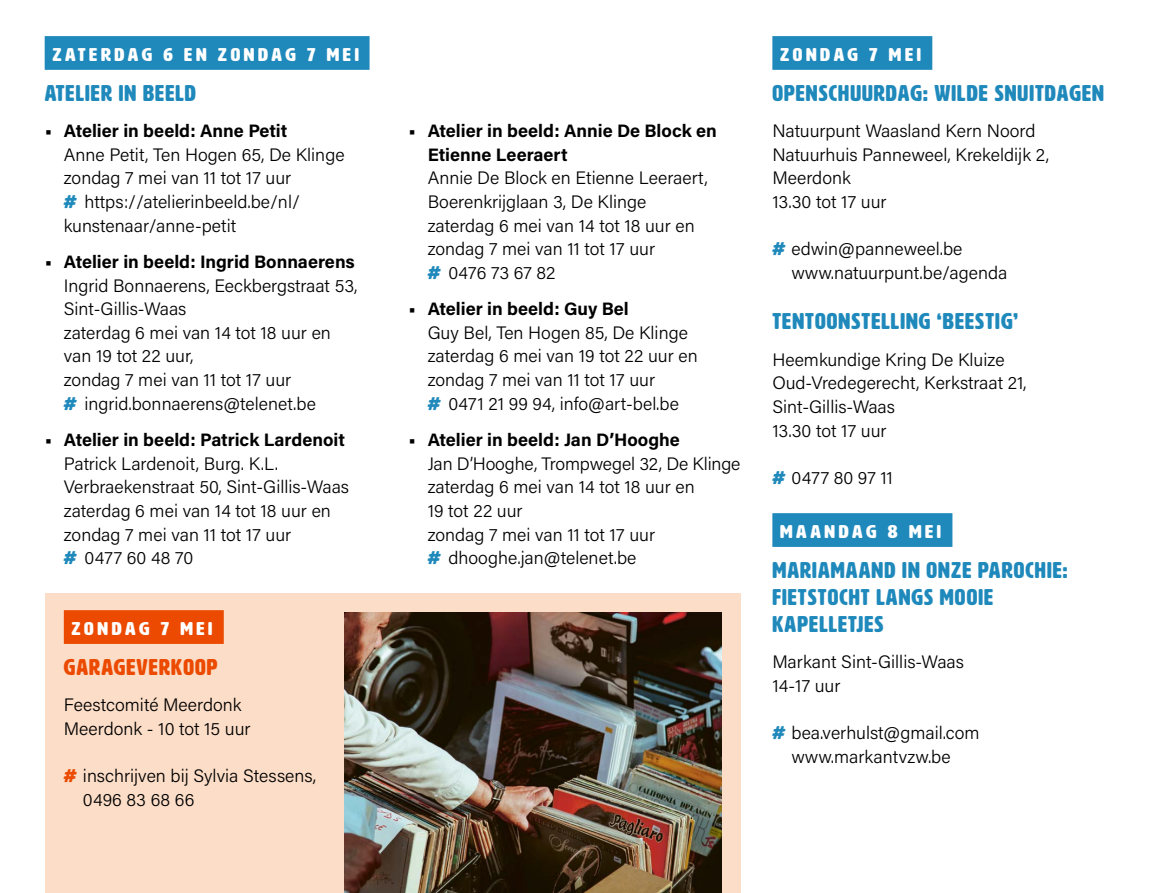
<style>
.page{position:relative;width:1149px;height:893px;background:#fff}
.page>*{position:absolute;margin:0;border:0;box-sizing:border-box;transform-origin:0 0}
.Activiteit-Blauw{font:22.5px/27px "HWT Artz";letter-spacing:.05em;color:#1f89bb}
.Activiteit-Blauw-2{font:22.5px "HWT Artz";letter-spacing:.05em;color:#eb4a00}
.Data-Blauw{font:18.22px "HWT Artz";letter-spacing:.18em;color:#fff;scale:1.11 1}
.body{font:300 18px/23.6px "Acumin Pro";color:#000}
.body-2{font:700 18px/23.6px "Acumin Pro";color:#000}
.s1{font-family:"HWT Artz";font-weight:400;color:#1f89bb}
.s2{font-family:"HWT Artz";font-weight:400;color:#eb4a00}
</style>
<div class="page">
<div style="left:45px;top:36px;width:324px;height:34px;background:#1f89bb"></div>
<div style="left:772px;top:36px;width:160px;height:34px;background:#1f89bb"></div>
<div style="left:772px;top:513px;width:180px;height:34px;background:#1f89bb"></div>
<div style="left:45px;top:593px;width:695px;height:300px;background:#fcddc7"></div>
<div style="left:64px;top:610px;width:160px;height:34px;background:#eb4a00"></div>
<img style="left:344px;top:612px;width:377px;height:281px">
<p class="Data-Blauw" style="left:52px;top:45px;width:277px">ZATERDAG 6 EN ZONDAG 7 MEI</p>
<p class="Activiteit-Blauw" style="left:45px;top:79px;width:153px">ATELIER IN BEELD</p>
<p class="body-2" style="left:45px;top:118px;width:244px">• Atelier in beeld: Anne Petit</p>
<p class="body" style="left:64px;top:142px;width:282px">Anne Petit, Ten Hogen 65, De Klinge zondag 7 mei van 11 tot 17 uur</p>
<p class="body" style="left:64px;top:189px;width:237px"><span class="s1">#</span> https://atelierinbeeld.be/nl/ kunstenaar/anne-petit</p>
<p class="body-2" style="left:45px;top:249px;width:311px">• Atelier in beeld: Ingrid Bonnaerens</p>
<p class="body" style="left:64px;top:273px;width:295px">Ingrid Bonnaerens, Eeckbergstraat 53,<br>Sint-Gillis-Waas</p>
<p class="body" style="left:64px;top:320px;width:268px">zaterdag 6 mei van 14 tot 18 uur en van 19 tot 22 uur,<br>zondag 7 mei van 11 tot 17 uur</p>
<p class="body" style="left:64px;top:391px;width:253px"><span class="s1">#</span> ingrid.bonnaerens@telenet.be</p>
<p class="body-2" style="left:45px;top:427px;width:302px">• Atelier in beeld: Patrick Lardenoit</p>
<p class="body" style="left:64px;top:451px;width:287px">Patrick Lardenoit, Burg. K.L.<br>Verbraekenstraat 50, Sint-Gillis-Waas zaterdag 6 mei van 14 tot 18 uur en zondag 7 mei van 11 tot 17 uur</p>
<p class="body" style="left:64px;top:545px;width:131px"><span class="s1">#</span> 0477 60 48 70</p>
<p class="Data-Blauw" style="left:71px;top:619px;width:128px">ZONDAG 7 MEI</p>
<p class="Activiteit-Blauw-2" style="left:64px;top:655px;width:155px">GARAGEVERKOOP</p>
<p class="body" style="left:64px;top:692px;width:179px">Feestcomité Meerdonk</p>
<p class="body" style="left:64px;top:716px;width:188px">Meerdonk - 10 tot 15 uur</p>
<p class="body" style="left:83px;top:763px;width:235px;text-indent:-19px"><span class="s2">#</span> inschrijven bij Sylvia Stessens,<br>0496 83 68 66</p>
<p class="body-2" style="left:427px;top:118px;width:290px;text-indent:-19px">• Atelier in beeld: Annie De Block en<br>Etienne Leeraert</p>
<p class="body" style="left:427px;top:165px;width:281px">Annie De Block en Etienne Leeraert,<br>Boerenkrijglaan 3, De Klinge</p>
<p class="body" style="left:427px;top:213px;width:268px">zaterdag 6 mei van 14 tot 18 uur en zondag 7 mei van 11 tot 17 uur</p>
<p class="body" style="left:427px;top:260px;width:129px"><span class="s1">#</span> 0476 73 67 82</p>
<p class="body-2" style="left:408px;top:296px;width:222px">• Atelier in beeld: Guy Bel</p>
<p class="body" style="left:427px;top:320px;width:271px">Guy Bel, Ten Hogen 85, De Klinge zaterdag 6 mei van 19 tot 22 uur en zondag 7 mei van 11 tot 17 uur</p>
<p class="body" style="left:427px;top:391px;width:253px"><span class="s1">#</span> 0471 21 99 94, info@art-bel.be</p>
<p class="body-2" style="left:408px;top:427px;width:273px">• Atelier in beeld: Jan D’Hooghe</p>
<p class="body" style="left:427px;top:451px;width:314px">Jan D’Hooghe, Trompwegel 32, De Klinge</p>
<p class="body" style="left:427px;top:474px;width:268px">zaterdag 6 mei van 14 tot 18 uur en<br>19 tot 22 uur</p>
<p class="body" style="left:427px;top:522px;width:229px">zondag 7 mei van 11 tot 17 uur</p>
<p class="body" style="left:427px;top:545px;width:210px"><span class="s1">#</span> dhooghe.jan@telenet.be</p>
<p class="Data-Blauw" style="left:779px;top:45px;width:128px">ZONDAG 7 MEI</p>
<p class="Activiteit-Blauw" style="left:772px;top:79px;width:333px">OPENSCHUURDAG: WILDE SNUITDAGEN</p>
<p class="body" style="left:772px;top:118px;width:264px">Natuurpunt Waasland Kern Noord</p>
<p class="body" style="left:772px;top:142px;width:278px">Natuurhuis Panneweel, Krekeldijk 2,<br>Meerdonk</p>
<p class="body" style="left:772px;top:189px;width:116px">13.30 tot 17 uur</p>
<p class="body" style="left:791px;top:236px;width:217px;text-indent:-19px"><span class="s1">#</span> edwin@panneweel.be www.natuurpunt.be/agenda</p>
<p class="Activiteit-Blauw" style="left:772px;top:308px;width:247px">TENTOONSTELLING ‘BEESTIG’</p>
<p class="body" style="left:772px;top:347px;width:234px">Heemkundige Kring De Kluize</p>
<p class="body" style="left:772px;top:371px;width:256px">Oud-Vredegerecht, Kerkstraat 21,<br>Sint-Gillis-Waas</p>
<p class="body" style="left:772px;top:418px;width:116px">13.30 tot 17 uur</p>
<p class="body" style="left:772px;top:465px;width:122px"><span class="s1">#</span> 0477 80 97 11</p>
<p class="Data-Blauw" style="left:779px;top:522px;width:146px">MAANDAG 8 MEI</p>
<p class="Activiteit-Blauw" style="left:772px;top:557px;width:296px">MARIAMAAND IN ONZE PAROCHIE:<br>FIETSTOCHT LANGS MOOIE<br>KAPELLETJES</p>
<p class="body" style="left:772px;top:649px;width:193px">Markant Sint-Gillis-Waas</p>
<p class="body" style="left:772px;top:673px;width:70px">14-17 uur</p>
<p class="body" style="left:772px;top:720px;width:209px;text-align:center"><span class="s1">#</span> bea.verhulst@gmail.com www.markantvzw.be</p>
</div>
